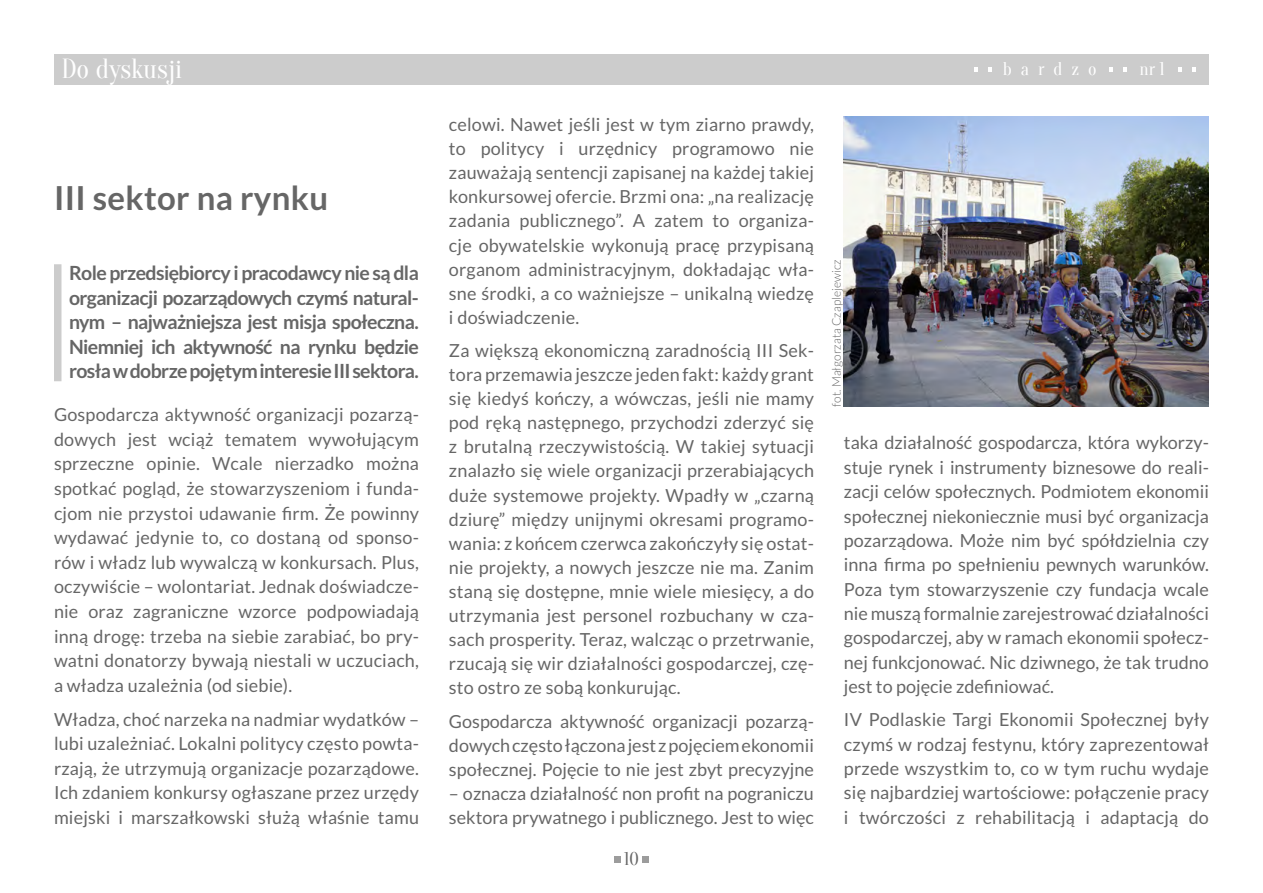
<style>
.page{position:relative;width:1263px;height:893px;background:#fff}
.page>*{position:absolute;margin:0;border:0;box-sizing:border-box;transform-origin:0 0}
.t1{font:700 33px "Lato";letter-spacing:.01em;color:#666}
.t2{font:27px "Oranienbaum";color:#fff}
.t3{font:700 19.5px/24.6px "Lato";letter-spacing:-.03em;color:#666;text-align:justify}
.t4{font:18px/24.2px "Lato";letter-spacing:.01em;color:#666;text-align:justify}
.t5{font:18px "Oranienbaum";letter-spacing:.5em;color:#fff}
.t6{font:18px "Oranienbaum";color:#666}
.t7{font:300 12px "Lato";color:#666}
</style>
<div class="page">
<div style="left:54px;top:54px;width:1155px;height:31px;background:#ccc"></div>
<svg style="left:615px;top:856px;width:6px;height:6px"></svg>
<svg style="left:642px;top:856px;width:6px;height:6px"></svg>
<svg style="left:988px;top:68px;width:3px;height:4px"></svg>
<svg style="left:974px;top:68px;width:4px;height:4px"></svg>
<svg style="left:1192px;top:68px;width:3px;height:4px"></svg>
<svg style="left:1178px;top:68px;width:4px;height:4px"></svg>
<svg style="left:1123px;top:68px;width:3px;height:4px"></svg>
<svg style="left:1109px;top:68px;width:4px;height:4px"></svg>
<img style="left:844px;top:116px;width:365px;height:291px">
<div style="left:54px;top:264px;width:8px;height:117px;background:#ccc"></div>
<h2 class="t2" style="left:62px;top:54px;width:122px">Do dyskusji</h2>
<p class="t5" style="left:1003px;top:59px;width:95px">bardzo</p>
<p class="t5" style="left:1139px;top:59px;width:27px">nr 1</p>
<h1 class="t1" style="left:54px;top:179px;width:276px">III sektor na rynku</h1>
<p class="t3" style="left:69px;top:260px;width:351px">Role przedsiębiorcy i pracodawcy nie są dla organizacji pozarządowych czymś natural&shy;nym – najważniejsza jest misja społeczna.<br>Niemniej ich aktywność na rynku będzie rosła w dobrze pojętym interesie III sektora.</p>
<p class="t4" style="left:54px;top:402px;width:366px;line-height:24.6px">Gospodarcza aktywność organizacji pozarzą&shy;dowych jest wciąż tematem wywołującym sprzeczne opinie. Wcale nierzadko można spotkać pogląd, że stowarzyszeniom i funda&shy;cjom nie przystoi udawanie firm. Że powinny wydawać jedynie to, co dostaną od sponso&shy;rów i władz lub wywalczą w konkursach. Plus, oczywiście – wolontariat. Jednak doświadcze&shy;nie oraz zagraniczne wzorce podpowiadają inną drogę: trzeba na siebie zarabiać, bo pry&shy;watni donatorzy bywają niestali w uczuciach, a władza uzależnia (od siebie).</p>
<p class="t4" style="left:54px;top:707px;width:366px;line-height:24.6px">Władza, choć narzeka na nadmiar wydatków – lubi uzależniać. Lokalni politycy często powta&shy;rzają, że utrzymują organizacje pozarządowe.<br>Ich zdaniem konkursy ogłaszane przez urzędy miejski i marszałkowski służą właśnie tamu</p>
<p class="t4" style="left:449px;top:112px;width:366px">celowi. Nawet jeśli jest w tym ziarno prawdy, to politycy i urzędnicy programowo nie zauważają sentencji zapisanej na każdej takiej konkursowej ofercie. Brzmi ona: „na realizację zadania publicznego”. A zatem to organiza&shy;cje obywatelskie wykonują pracę przypisaną organom administracyjnym, dokładając wła&shy;sne środki, a co ważniejsze – unikalną wiedzę i doświadczenie.</p>
<p class="t4" style="left:449px;top:338px;width:366px">Za większą ekonomiczną zaradnością III Sek&shy;tora przemawia jeszcze jeden fakt: każdy grant się kiedyś kończy, a wówczas, jeśli nie mamy pod ręką następnego, przychodzi zderzyć się z brutalną rzeczywistością. W takiej sytuacji znalazło się wiele organizacji przerabiających duże systemowe projekty. Wpadły w „czarną dziurę” między unijnymi okresami programo&shy;wania: z końcem czerwca zakończyły się ostat&shy;nie projekty, a nowych jeszcze nie ma. Zanim staną się dostępne, mnie wiele miesięcy, a do utrzymania jest personel rozbuchany w cza&shy;sach prosperity. Teraz, walcząc o przetrwanie, rzucają się wir działalności gospodarczej, czę&shy;sto ostro ze sobą konkurując.</p>
<p class="t4" style="left:449px;top:709px;width:366px">Gospodarcza aktywność organizacji pozarzą&shy;dowych często łączona jest z pojęciem ekonomii społecznej. Pojęcie to nie jest zbyt precyzyjne</p>
<p class="t4" style="left:449px;top:781px;width:366px">– oznacza działalność non profit na pograniczu sektora prywatnego i publicznego. Jest to więc</p>
<p class="t6" style="left:624px;top:849px;width:16px">10</p>
<p class="t7" style="left:830px;top:407px;width:149px;rotate:-90deg">fot. Małgorzata Czaplejewicz</p>
<p class="t4" style="left:844px;top:431px;width:366px">taka działalność gospodarcza, która wykorzy&shy;stuje rynek i instrumenty biznesowe do reali&shy;zacji celów społecznych. Podmiotem ekonomii społecznej niekoniecznie musi być organizacja pozarządowa. Może nim być spółdzielnia czy inna firma po spełnieniu pewnych warunków.<br>Poza tym stowarzyszenie czy fundacja wcale nie muszą formalnie zarejestrować działalności gospodarczej, aby w ramach ekonomii społecz&shy;nej funkcjonować. Nic dziwnego, że tak trudno jest to pojęcie zdefiniować.</p>
<p class="t4" style="left:844px;top:708px;width:366px">IV Podlaskie Targi Ekonomii Społecznej były czymś w rodzaj festynu, który zaprezentował przede wszystkim to, co w tym ruchu wydaje się najbardziej wartościowe: połączenie pracy i twórczości z rehabilitacją i adaptacją do</p>
</div>
